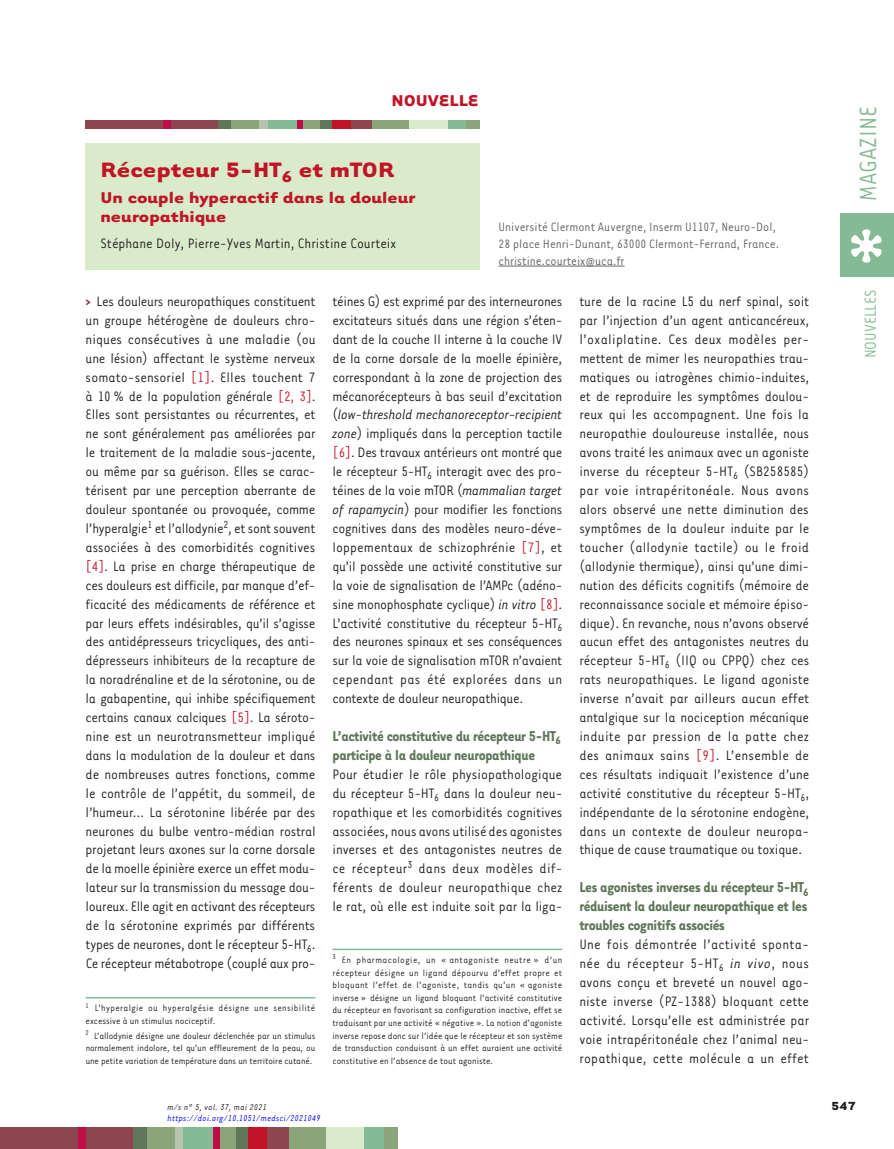
<style>
.page{position:relative;width:894px;height:1149px;background:#fff}
.page>*{position:absolute;margin:0;border:0;box-sizing:border-box;transform-origin:0 0}
.t1{font:27px "Tarzana Narrow";color:#84ba95}
.t2{font:700 24px "Tarzana Wide";color:#c11527}
.t3{font:700 18px/19.5px "Tarzana Wide";color:#c11527}
.t4{font:18px "Tarzana Narrow";color:#84ba95}
.t5{font:700 16.5px/18.9px "Tarzana Narrow";letter-spacing:-.02em;color:#5f7659}
.t6{font:15.75px/18.9px "Tarzana Narrow";color:#231f20;text-align:justify}
.t7{font:13.95px/17px "Tarzana Narrow";color:#636366}
.t8{font:700 13.5px "Tarzana Wide";color:#231f20}
.t9{font:10.5px/12.6px "Tarzana Narrow";color:#231f20;text-align:justify}
.t10{font:10.5px/12.6px "Tarzana Narrow";letter-spacing:.035em;color:#231f20}
.t11{font:italic 9.75px "Tarzana Narrow";letter-spacing:.025em;color:#00f}
.t12{font:italic 9.75px "Tarzana Narrow";letter-spacing:.025em;color:#231f20}
.s1{font-weight:700;color:#8d454f}
.s2{color:#bf182a}
.s3{font-style:italic}
</style>
<div class="page">
<div style="left:0;top:1127px;width:134px;height:21px;background:#8d454f"></div>
<div style="left:235px;top:1127px;width:13px;height:21px;background:#5f7659"></div>
<div style="left:78px;top:1127px;width:7px;height:21px;background:#c10d45"></div>
<div style="left:133px;top:1127px;width:22px;height:21px;background:#5f7659"></div>
<div style="left:147px;top:1127px;width:30px;height:21px;background:#8ba479"></div>
<div style="left:175px;top:1127px;width:9px;height:21px;background:#b6c4ad"></div>
<div style="left:183px;top:1127px;width:30px;height:21px;background:#84ba95"></div>
<div style="left:217px;top:1127px;width:19px;height:21px;background:#8ba479"></div>
<div style="left:213px;top:1127px;width:6px;height:21px;background:#c10d45"></div>
<div style="left:248px;top:1127px;width:27px;height:21px;background:#c11527"></div>
<div style="left:287px;top:1127px;width:39px;height:21px;background:#8ba479"></div>
<div style="left:267px;top:1127px;width:21px;height:21px;background:#8d454f"></div>
<div style="left:326px;top:1127px;width:38px;height:21px;background:#daebcb"></div>
<div style="left:364px;top:1127px;width:20px;height:21px;background:#84ba95"></div>
<div style="left:383px;top:1127px;width:14px;height:21px;background:#8ba479"></div>
<div style="left:840px;top:213px;width:53px;height:63px;background:#84ba95"></div>
<svg style="left:851px;top:229px;width:30px;height:33px"></svg>
<hr style="left:498px;top:266px;width:126px;height:1px;background:#636366">
<hr style="left:86px;top:996px;width:229px;height:2px;background:#84ba95">
<hr style="left:332px;top:948px;width:230px;height:2px;background:#84ba95">
<div style="left:86px;top:143px;width:394px;height:127px;background:#daebcb"></div>
<div style="left:86px;top:120px;width:133px;height:8px;background:#8d454f"></div>
<div style="left:218px;top:120px;width:27px;height:8px;background:#5f7659"></div>
<div style="left:319px;top:120px;width:13px;height:8px;background:#5f7659"></div>
<div style="left:231px;top:120px;width:30px;height:8px;background:#8ba479"></div>
<div style="left:267px;top:120px;width:30px;height:8px;background:#84ba95"></div>
<div style="left:447px;top:120px;width:20px;height:8px;background:#84ba95"></div>
<div style="left:301px;top:120px;width:18px;height:8px;background:#8ba479"></div>
<div style="left:466px;top:120px;width:14px;height:8px;background:#8ba479"></div>
<div style="left:370px;top:120px;width:39px;height:8px;background:#8ba479"></div>
<div style="left:409px;top:120px;width:38px;height:8px;background:#daebcb"></div>
<div style="left:259px;top:120px;width:9px;height:8px;background:#b6c4ad"></div>
<div style="left:163px;top:120px;width:7px;height:8px;background:#c10d45"></div>
<div style="left:297px;top:120px;width:6px;height:8px;background:#c10d45"></div>
<div style="left:332px;top:120px;width:27px;height:8px;background:#c11527"></div>
<div style="left:350px;top:120px;width:21px;height:8px;background:#8d454f"></div>
<p class="t3" style="left:391px;top:90px;width:89px">NOUVELLE</p>
<h2 class="t2" style="left:100px;top:154px;width:295px">Récepteur 5-HT<sub>6</sub> et mTOR</h2>
<p class="t3" style="left:100px;top:186px;width:316px">Un couple hyperactif dans la douleur neuropathique</p>
<p class="t6" style="left:100px;top:232px;width:297px">Stéphane Doly, Pierre-Yves Martin, Christine Courteix</p>
<p class="t7" style="left:498px;top:217px;width:282px">Université Clermont Auvergne, Inserm U1107, Neuro-Dol,<br>28 place Henri-Dunant, 63000 Clermont-Ferrand, France. christine.courteix@uca.fr</p>
<p class="t6" style="left:86px;top:291px;width:231px"><span class="s1">&gt;</span> Les douleurs neuropathiques constituent un groupe hétérogène de douleurs chro&shy;niques consécutives à une maladie (ou une lésion) affectant le système nerveux somato-sensoriel <span class="s2">[1]</span>. Elles touchent 7 à 10 % de la population générale <span class="s2">[2, 3]</span>.<br>Elles sont persistantes ou récurrentes, et ne sont généralement pas améliorées par le traitement de la maladie sous-jacente, ou même par sa guérison. Elles se carac&shy;térisent par une perception aberrante de douleur spontanée ou provoquée, comme l’hyperalgie<sup>1</sup> et l’allodynie<sup>2</sup>, et sont souvent associées à des comorbidités cognitives <span class="s2">[4]</span>. La prise en charge thérapeutique de ces douleurs est difficile, par manque d’ef&shy;ficacité des médicaments de référence et par leurs effets indésirables, qu’il s’agisse des antidépresseurs tricycliques, des anti&shy;dépresseurs inhibiteurs de la recapture de la noradrénaline et de la sérotonine, ou de la gabapentine, qui inhibe spécifiquement certains canaux calciques <span class="s2">[5]</span>. La séroto&shy;nine est un neurotransmetteur impliqué dans la modulation de la douleur et dans de nombreuses autres fonctions, comme le contrôle de l’appétit, du sommeil, de l’humeur… La sérotonine libérée par des neurones du bulbe ventro-médian rostral projetant leurs axones sur la corne dorsale de la moelle épinière exerce un effet modu&shy;lateur sur la transmission du message dou&shy;loureux. Elle agit en activant des récepteurs de la sérotonine exprimés par différents types de neurones, dont le récepteur 5-HT<sub>6</sub>.<br>Ce récepteur métabotrope (couplé aux pro-</p>
<p class="t10" style="left:86px;top:1001px;width:231px"><sup>1</sup> L’hyperalgie ou hyperalgésie désigne une sensibilité excessive à un stimulus nociceptif.</p>
<p class="t9" style="left:86px;top:1028px;width:231px"><sup>2</sup> L’allodynie désigne une douleur déclenchée par un stimulus normalement indolore, tel qu’un effleurement de la peau, ou une petite variation de température dans un territoire cutané.</p>
<p class="t6" style="left:332px;top:291px;width:231px">téines G) est exprimé par des interneurones excitateurs situés dans une région s’éten&shy;dant de la couche II interne à la couche IV de la corne dorsale de la moelle épinière, correspondant à la zone de projection des mécanorécepteurs à bas seuil d’excitation (<span class="s3">low-threshold mechanoreceptor-recipient zone</span>) impliqués dans la perception tactile <span class="s2">[6]</span>. Des travaux antérieurs ont montré que le récepteur 5-HT<sub>6</sub> interagit avec des pro&shy;téines de la voie mTOR (<span class="s3">mammalian target of rapamycin</span>) pour modifier les fonctions cognitives dans des modèles neuro-déve&shy;loppementaux de schizophrénie <span class="s2">[7]</span>, et qu’il possède une activité constitutive sur la voie de signalisation de l’AMPc (adéno&shy;sine monophosphate cyclique) <span class="s3">in vitro</span> <span class="s2">[8]</span>.<br>L’activité constitutive du récepteur 5-HT<sub>6 </sub>des neurones spinaux et ses conséquences sur la voie de signalisation mTOR n’avaient cependant pas été explorées dans un contexte de douleur neuropathique.</p>
<p class="t5" style="left:332px;top:725px;width:230px">L’activité constitutive du récepteur 5-HT<sub>6 </sub>participe à la douleur neuropathique</p>
<p class="t6" style="left:332px;top:763px;width:231px">Pour étudier le rôle physiopathologique du récepteur 5-HT<sub>6</sub> dans la douleur neu&shy;ropathique et les comorbidités cognitives associées, nous avons utilisé des agonistes inverses et des antagonistes neutres de ce récepteur<sup>3</sup> dans deux modèles dif&shy;férents de douleur neuropathique chez le rat, où elle est induite soit par la liga-</p>
<p class="t9" style="left:332px;top:952px;width:231px"><sup>3</sup> En pharmacologie, un « antagoniste neutre » d’un récepteur désigne un ligand dépourvu d’effet propre et bloquant l’effet de l’agoniste, tandis qu’un « agoniste inverse » désigne un ligand bloquant l’activité constitutive du récepteur en favorisant sa configuration inactive, effet se traduisant par une activité « négative ». La notion d’agoniste inverse repose donc sur l’idée que le récepteur et son système de transduction conduisant à un effet auraient une activité constitutive en l’absence de tout agoniste.</p>
<p class="t6" style="left:579px;top:291px;width:231px">ture de la racine L5 du nerf spinal, soit par l’injection d’un agent anticancéreux, l’oxaliplatine. Ces deux modèles per&shy;mettent de mimer les neuropathies trau&shy;matiques ou iatrogènes chimio-induites, et de reproduire les symptômes doulou&shy;reux qui les accompagnent. Une fois la neuropathie douloureuse installée, nous avons traité les animaux avec un agoniste inverse du récepteur 5-HT<sub>6</sub> (SB258585) par voie intrapéritonéale. Nous avons alors observé une nette diminution des symptômes de la douleur induite par le toucher (allodynie tactile) ou le froid (allodynie thermique), ainsi qu’une dimi&shy;nution des déficits cognitifs (mémoire de reconnaissance sociale et mémoire épiso&shy;dique). En revanche, nous n’avons observé aucun effet des antagonistes neutres du récepteur 5-HT<sub>6</sub> (IIQ ou CPPQ) chez ces rats neuropathiques. Le ligand agoniste inverse n’avait par ailleurs aucun effet antalgique sur la nociception mécanique induite par pression de la patte chez des animaux sains <span class="s2">[9]</span>. L’ensemble de ces résultats indiquait l’existence d’une activité constitutive du récepteur 5-HT<sub>6</sub>, indépendante de la sérotonine endogène, dans un contexte de douleur neuropa&shy;thique de cause traumatique ou toxique.</p>
<p class="t5" style="left:579px;top:876px;width:231px;text-align:justify">Les agonistes inverses du récepteur 5-HT<sub>6 </sub>réduisent la douleur neuropathique et les troubles cognitifs associés</p>
<p class="t6" style="left:579px;top:934px;width:231px">Une fois démontrée l’activité sponta&shy;née du récepteur 5-HT<sub>6</sub> <span class="s3">in vivo</span>, nous avons conçu et breveté un nouvel ago&shy;niste inverse (PZ-1388) bloquant cette activité. Lorsqu’elle est administrée par voie intrapéritonéale chez l’animal neu&shy;ropathique, cette molécule a un effet</p>
<h1 class="t1" style="left:851px;top:201px;width:96px;rotate:-90deg">MAGAZINE</h1>
<p class="t4" style="left:859px;top:358px;width:70px;rotate:-90deg">NOUVELLES</p>
<p class="t12" style="left:167px;top:1100px;width:101px">m/s n° 5, vol. 37, mai 2021</p>
<p class="t8" style="left:830px;top:1097px;width:26px">547</p>
<p class="t11" style="left:167px;top:1112px;width:155px">https://doi.org/10.1051/medsci/2021049</p>
</div>
